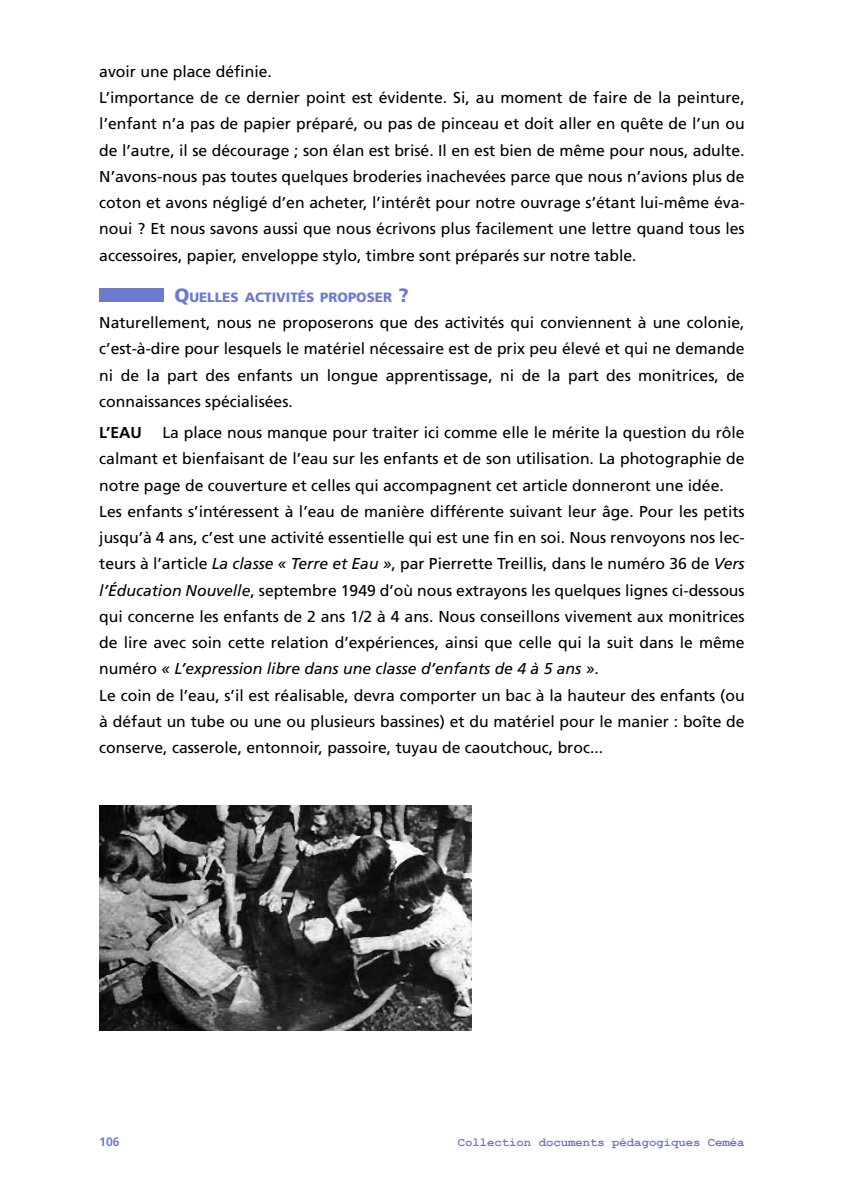
<style>
.page{position:relative;width:844px;height:1191px;background:#fff}
.page>*{position:absolute;margin:0;border:0;box-sizing:border-box;transform-origin:0 0}
.t1{font:15.75px/26.2px "Frutiger";color:#000}
.t2{font:700 15.75px "Frutiger";color:#000}
.t3{font:900 13.47px "Frutiger";color:#6e7acf}
.t4{font:700 12.25px "Courier New";color:#6e7acf}
.t5{font:700 12.25px "Frutiger";color:#6e7acf}
.s1{font-size:19.25px}
.s2{font-style:italic}
</style>
<div class="page">
<div style="left:99px;top:288px;width:65px;height:14px;background:#6e7acf"></div>
<img style="left:99px;top:805px;width:372px;height:226px">
<p class="t1" style="left:99px;top:58px;width:646px">avoir une place définie.<br>L’importance de ce dernier point est évidente. Si, au moment de faire de la peinture, l’enfant n’a pas de papier préparé, ou pas de pinceau et doit aller en quête de l’un ou de l’autre, il se décourage ; son élan est brisé. Il en est bien de même pour nous, adulte.<br>N’avons-nous pas toutes quelques broderies inachevées parce que nous n’avions plus de coton et avons négligé d’en acheter, l’intérêt pour notre ouvrage s’étant lui-même éva&shy;noui ? Et nous savons aussi que nous écrivons plus facilement une lettre quand tous les accessoires, papier, enveloppe stylo, timbre sont préparés sur notre table.</p>
<p class="t3" style="left:174px;top:289px;width:236px"><span class="s1">Q</span>UELLES ACTIVITÉS PROPOSER <span class="s1">?</span></p>
<p class="t1" style="left:99px;top:309px;width:646px;text-align:justify">Naturellement, nous ne proposerons que des activités qui conviennent à une colonie, c’est-à-dire pour lesquels le matériel nécessaire est de prix peu élevé et qui ne demande ni de la part des enfants un longue apprentissage, ni de la part des monitrices, de connaissances spécialisées.</p>
<p class="t2" style="left:99px;top:423px;width:44px">L’EAU</p>
<p class="t1" style="left:99px;top:419px;width:646px;text-indent:63px">La place nous manque pour traiter ici comme elle le mérite la question du rôle calmant et bienfaisant de l’eau sur les enfants et de son utilisation. La photographie de notre page de couverture et celles qui accompagnent cet article donneront une idée.<br>Les enfants s’intéressent à l’eau de manière différente suivant leur âge. Pour les petits jusqu’à 4 ans, c’est une activité essentielle qui est une fin en soi. Nous renvoyons nos lec&shy;teurs à l’article <span class="s2">La classe « Terre et Eau »</span>, par Pierrette Treillis, dans le numéro 36 de <span class="s2">Vers l’Éducation Nouvelle</span>, septembre 1949 d’où nous extrayons les quelques lignes ci-dessous qui concerne les enfants de 2 ans 1/2 à 4 ans. Nous conseillons vivement aux monitrices de lire avec soin cette relation d’expériences, ainsi que celle qui la suit dans le même numéro <span class="s2">« L’expression libre dans une classe d’enfants de 4 à 5 ans »</span>.<br>Le coin de l’eau, s’il est réalisable, devra comporter un bac à la hauteur des enfants (ou à défaut un tube ou une ou plusieurs bassines) et du matériel pour le manier : boîte de conserve, casserole, entonnoir, passoire, tuyau de caoutchouc, broc...</p>
<p class="t5" style="left:99px;top:1134px;width:22px">106</p>
<p class="t4" style="left:457px;top:1134px;width:288px">Collection documents pédagogiques Ceméa</p>
</div>
